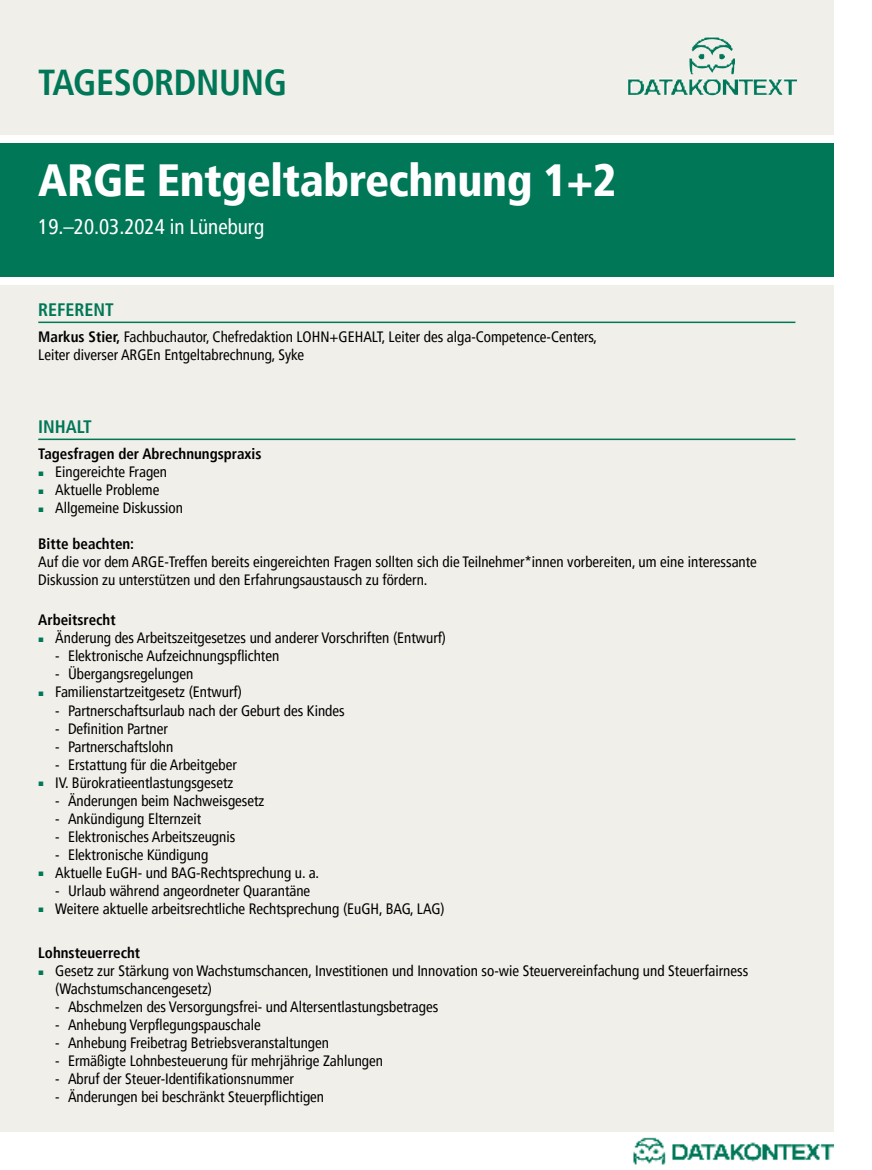
<style>
.page{position:relative;width:872px;height:1170px;background:#fff}
.page>*{position:absolute;margin:0;border:0;box-sizing:border-box;transform-origin:0 0}
.t1{font:900 condensed 45px "Frutiger LT Pro";letter-spacing:-.01em;color:#fff}
.t2{font:700 condensed 36px "Frutiger LT Pro";letter-spacing:-.01em;color:#007757}
.t3{font:condensed 21px "Frutiger LT Pro";color:#fff}
.t4{font:700 condensed 18px "Frutiger LT Pro";color:#007757}
.t5{font:condensed 15px/18px "Frutiger LT Pro";color:#000}
.t6{font:700 condensed 15px "Frutiger LT Pro";color:#000}
.s1{font-weight:700}
.s2{color:#007757}
</style>
<div class="page">
<div style="left:0;top:285px;width:833px;height:846px;background:#f0efea"></div>
<div style="left:0;top:142px;width:833px;height:134px;background:#007757"></div>
<div style="left:0;top:0;width:833px;height:134px;background:#f0efea"></div>
<img style="left:691px;top:37px;width:20px;height:15px">
<img style="left:634px;top:1137px;width:200px;height:28px">
<hr style="left:38px;top:438px;width:757px;height:2px;background:#007757">
<hr style="left:38px;top:321px;width:757px;height:2px;background:#007757">
<h2 class="t2" style="left:38px;top:61px;width:250px">TAGESORDNUNG</h2>
<h1 class="t1" style="left:38px;top:153px;width:579px">ARGE Entgeltabrechnung 1+2</h1>
<h3 class="t3" style="left:38px;top:214px;width:227px">19.–20.03.2024 in Lüneburg</h3>
<p class="t4" style="left:38px;top:298px;width:77px">REFERENT</p>
<p class="t5" style="left:38px;top:328px;width:560px"><span class="s1">Markus Stier,</span> Fachbuchautor, Chefredaktion LOHN+GEHALT, Leiter des alga-Competence-Centers,<br>Leiter diverser ARGEn Entgeltabrechnung, Syke</p>
<p class="t4" style="left:38px;top:415px;width:55px">INHALT</p>
<p class="t6" style="left:38px;top:445px;width:225px">Tagesfragen der Abrechnungspraxis</p>
<p class="t5" style="left:38px;top:463px;width:130px"><span class="s2">▪</span> Eingereichte Fragen</p>
<p class="t5" style="left:38px;top:481px;width:123px"><span class="s2">▪</span> Aktuelle Probleme</p>
<p class="t5" style="left:38px;top:499px;width:146px"><span class="s2">▪</span> Allgemeine Diskussion</p>
<p class="t6" style="left:38px;top:535px;width:97px">Bitte beachten:</p>
<p class="t5" style="left:38px;top:553px;width:720px">Auf die vor dem ARGE-Treffen bereits eingereichten Fragen sollten sich die Teilnehmer*innen vorbereiten, um eine interessante<br>Diskussion zu unterstützen und den Erfahrungsaustausch zu fördern.</p>
<p class="t6" style="left:38px;top:611px;width:79px">Arbeitsrecht</p>
<p class="t5" style="left:38px;top:629px;width:409px"><span class="s2">▪</span> Änderung des Arbeitszeitgesetzes und anderer Vorschriften (Entwurf)</p>
<p class="t5" style="left:55px;top:647px;width:225px">- Elektronische Aufzeichnungspflichten</p>
<p class="t5" style="left:55px;top:665px;width:139px">- Übergangsregelungen</p>
<p class="t5" style="left:38px;top:683px;width:205px"><span class="s2">▪</span> Familienstartzeitgesetz (Entwurf)</p>
<p class="t5" style="left:55px;top:701px;width:291px">- Partnerschaftsurlaub nach der Geburt des Kindes</p>
<p class="t5" style="left:55px;top:719px;width:114px">- Definition Partner</p>
<p class="t5" style="left:55px;top:737px;width:120px">- Partnerschaftslohn</p>
<p class="t5" style="left:55px;top:755px;width:183px">- Erstattung für die Arbeitgeber</p>
<p class="t5" style="left:38px;top:773px;width:197px"><span class="s2">▪</span> IV. Bürokratieentlastungsgesetz</p>
<p class="t5" style="left:55px;top:791px;width:211px">- Änderungen beim Nachweisgesetz</p>
<p class="t5" style="left:55px;top:809px;width:148px">- Ankündigung Elternzeit</p>
<p class="t5" style="left:55px;top:827px;width:181px">- Elektronisches Arbeitszeugnis</p>
<p class="t5" style="left:55px;top:845px;width:155px">- Elektronische Kündigung</p>
<p class="t5" style="left:38px;top:863px;width:282px"><span class="s2">▪</span> Aktuelle EuGH- und BAG-Rechtsprechung u. a.</p>
<p class="t5" style="left:55px;top:881px;width:256px">- Urlaub während angeordneter Quarantäne</p>
<p class="t5" style="left:38px;top:899px;width:408px"><span class="s2">▪</span> Weitere aktuelle arbeitsrechtliche Rechtsprechung (EuGH, BAG, LAG)</p>
<p class="t6" style="left:38px;top:943px;width:103px">Lohnsteuerrecht</p>
<p class="t5" style="left:55px;top:961px;width:694px;text-indent:-17px"><span class="s2">▪</span> Gesetz zur Stärkung von Wachstumschancen, Investitionen und Innovation so-wie Steuervereinfachung und Steuerfairness (Wachstumschancengesetz)</p>
<p class="t5" style="left:55px;top:997px;width:384px">- Abschmelzen des Versorgungsfrei- und Altersentlastungsbetrages</p>
<p class="t5" style="left:55px;top:1015px;width:207px">- Anhebung Verpflegungspauschale</p>
<p class="t5" style="left:55px;top:1033px;width:275px">- Anhebung Freibetrag Betriebsveranstaltungen</p>
<p class="t5" style="left:55px;top:1051px;width:329px">- Ermäßigte Lohnbesteuerung für mehrjährige Zahlungen</p>
<p class="t5" style="left:55px;top:1069px;width:240px">- Abruf der Steuer-Identifikationsnummer</p>
<p class="t5" style="left:55px;top:1087px;width:270px">- Änderungen bei beschränkt Steuerpflichtigen</p>
</div>
